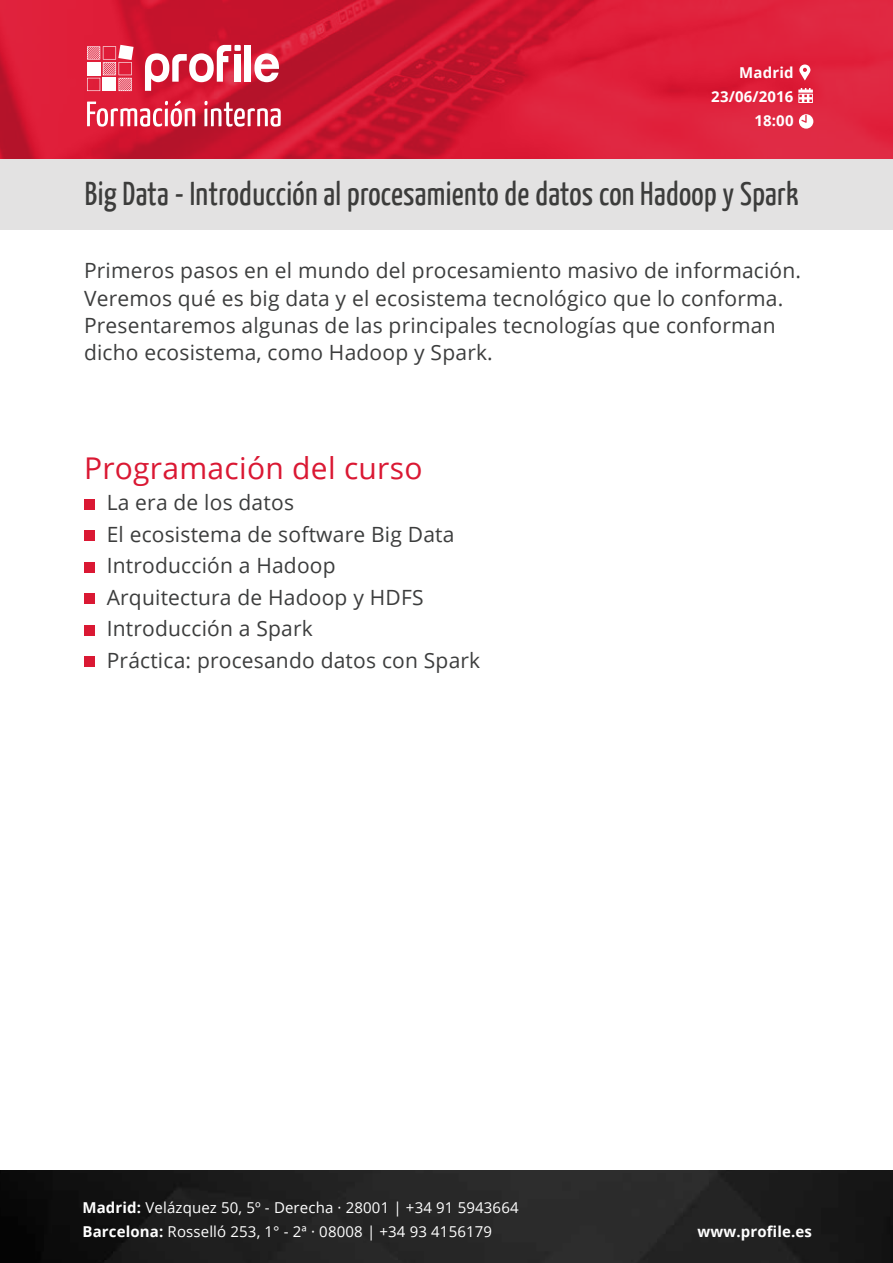
<style>
.page{position:relative;width:893px;height:1263px;background:#fff}
.page>*{position:absolute;margin:0;border:0;box-sizing:border-box;transform-origin:0 0}
.t1{font:33px "Yanone Kaffeesatz";letter-spacing:.01em;color:#3c3c3b}
.t2{font:30px "Open Sans";letter-spacing:.01em;color:#da1833}
.t3{font:21px/31.5px "Open Sans";letter-spacing:.01em;color:#3c3d3d}
.t4{font:15px/24px "Open Sans";letter-spacing:.01em;color:#fff}
.t5{font:700 15px/24px "Open Sans";letter-spacing:.01em;color:#fff;text-align:right}
.s1{font-weight:700}
</style>
<div class="page">
<img style="left:0;top:0;width:893px;height:159px">
<div style="left:0;top:159px;width:893px;height:71px;background:#e3e2e2"></div>
<div style="left:245px;top:45px;width:6px;height:37px;background:#fff"></div>
<svg style="left:254px;top:53px;width:25px;height:29px"></svg>
<svg style="left:145px;top:45px;width:96px;height:46px"></svg>
<svg style="left:87px;top:45px;width:47px;height:46px"></svg>
<svg style="left:87px;top:100px;width:108px;height:27px"></svg>
<svg style="left:204px;top:101px;width:77px;height:26px"></svg>
<div style="left:84px;top:499px;width:10px;height:10px;background:#da1833"></div>
<div style="left:84px;top:530px;width:10px;height:11px;background:#da1833"></div>
<div style="left:84px;top:562px;width:10px;height:10px;background:#da1833"></div>
<div style="left:84px;top:593px;width:10px;height:11px;background:#da1833"></div>
<div style="left:84px;top:625px;width:10px;height:11px;background:#da1833"></div>
<img style="left:0;top:1170px;width:893px;height:93px">
<svg style="left:799px;top:64px;width:11px;height:17px"></svg>
<svg style="left:798px;top:88px;width:15px;height:15px"></svg>
<svg style="left:799px;top:114px;width:14px;height:15px"></svg>
<div style="left:84px;top:657px;width:10px;height:10px;background:#da1833"></div>
<p class="t5" style="left:711px;top:60px;width:84px">Madrid<br>23/06/2016<br>18:00</p>
<h1 class="t1" style="left:85px;top:174px;width:715px">Big Data - Introducción al procesamiento de datos con Hadoop y Spark</h1>
<p class="t3" style="left:84px;top:257px;width:719px;line-height:27px">Primeros pasos en el mundo del procesamiento masivo de información.<br>Veremos qué es big data y el ecosistema tecnológico que lo conforma.<br>Presentaremos algunas de las principales tecnologías que conforman dicho ecosistema, como Hadoop y Spark.</p>
<h2 class="t2" style="left:84px;top:447px;width:340px">Programación del curso</h2>
<p class="t3" style="left:107px;top:486px;width:375px">La era de los datos<br>El ecosistema de software Big Data<br>Introducción a Hadoop<br>Arquitectura de Hadoop y HDFS<br>Introducción a Spark<br>Práctica: procesando datos con Spark</p>
<p class="t4" style="left:82px;top:1195px;width:438px"><span class="s1">Madrid:</span> Velázquez 50, 5º - Derecha · 28001 | +34 91 5943664<br><span class="s1">Barcelona:</span> Rosselló 253, 1° - 2ª · 08008 | +34 93 4156179</p>
<p class="t5" style="left:697px;top:1219px;width:116px">www.profile.es</p>
</div>
